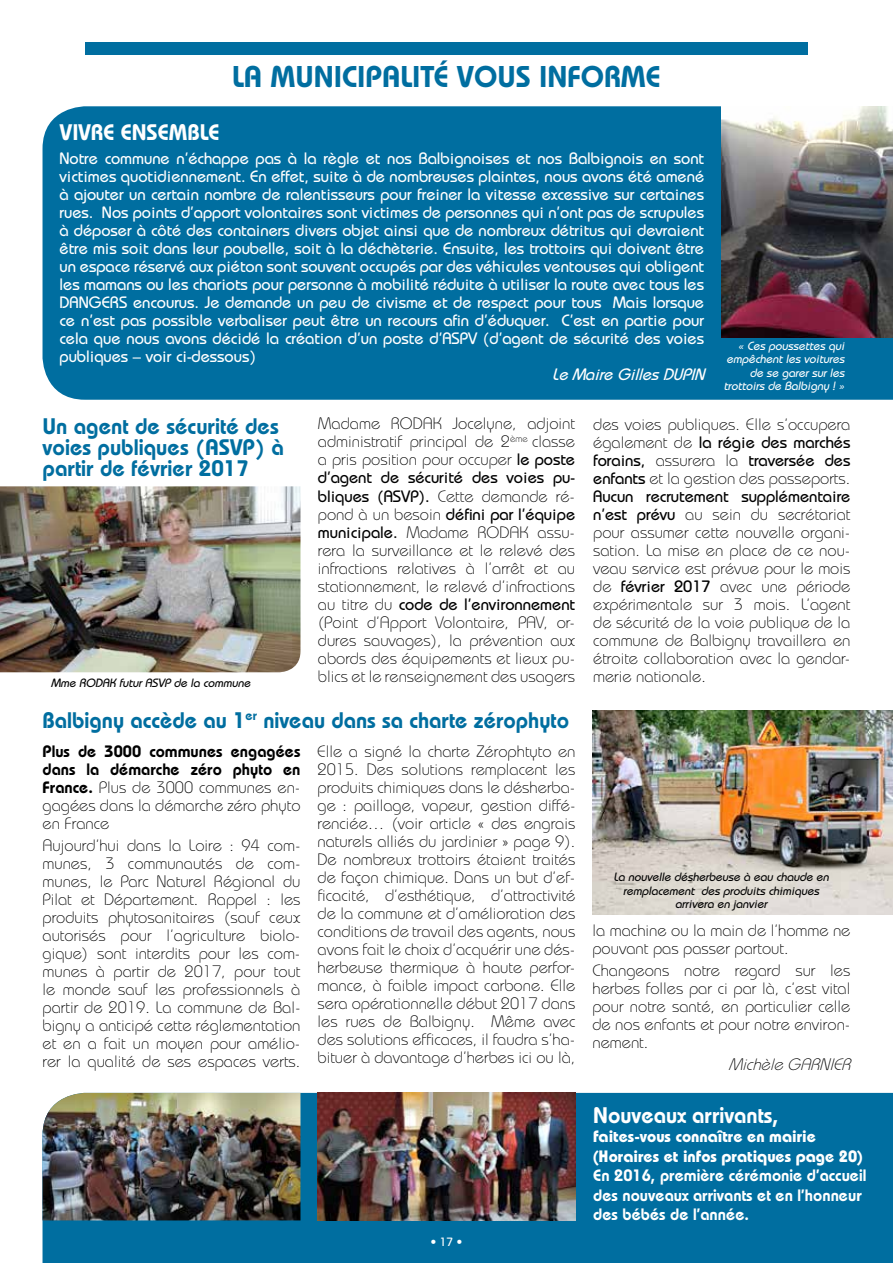
<style>
.page{position:relative;width:893px;height:1263px;background:#fff}
.page>*{position:absolute;margin:0;border:0;box-sizing:border-box;transform-origin:0 0}
.t1{font:600 30px "Bauhaus";color:#006ea0}
.t2{font:600 22.5px/21px "Bauhaus";color:#006ea0}
.t3{font:600 22.5px "Bauhaus";color:#fff}
.t4{font:300 16.5px/18px "Bauhaus";color:#000;text-align:justify}
.t5{font:500 16.5px/18px "Bauhaus";color:#fff;text-align:justify}
.t6{font:600 16.5px/18px "Bauhaus";color:#000;text-align:justify}
.t7{font:600 16.5px/19.5px "Bauhaus";color:#fff}
.t8{font:700 16.5px/19.5px "Bauhaus";color:#fff}
.t9{font:italic 500 16.5px "Bauhaus";color:#fff}
.t10{font:italic 300 16.5px "Bauhaus";color:#000}
.t11{font:italic 500 12px/13.5px "Bauhaus";color:#000;text-align:center}
.t12{font:italic 500 12px/13.5px "Bauhaus";color:#fff;text-align:right}
.t13{font:500 12px "Bauhaus";color:#fff}
.s1{font-weight:500}
.s2{font-weight:300}
</style>
<div class="page">
<div style="left:43px;top:1093px;width:850px;height:170px;background:#006ea0"></div>
<div style="left:85px;top:43px;width:723px;height:12px;background:#006ea0"></div>
<img style="left:592px;top:710px;width:301px;height:204px">
<div style="left:43px;top:106px;width:850px;height:294px;background:#006ea0"></div>
<img style="left:722px;top:106px;width:171px;height:231px">
<img style="left:0;top:486px;width:300px;height:186px">
<img style="left:43px;top:1093px;width:257px;height:127px">
<img style="left:318px;top:1093px;width:258px;height:127px">
<h2 class="t3" style="left:60px;top:119px;width:161px">Vivre ensemble</h2>
<h1 class="t1" style="left:232px;top:58px;width:55px">LA MUNICI</h1>
<h1 class="t1" style="left:366px;top:58px;width:111px">PALITÉ VOUS</h1>
<h1 class="t1" style="left:539px;top:58px;width:18px">INFORME</h1>
<p class="t5" style="left:60px;top:149px;width:646px">Notre commune n’échappe pas à la règle et nos Balbignoises et nos Balbignois en sont victimes quotidiennement. En effet, suite à de nombreuses plaintes, nous avons été amené à ajouter un certain nombre de ralentisseurs pour freiner la vitesse excessive sur certaines rues. Nos points d’apport volontaires sont victimes de personnes qui n’ont pas de scrupules à déposer à côté des containers divers objet ainsi que de nombreux détritus qui devraient être mis soit dans leur poubelle, soit à la déchèterie. Ensuite, les trottoirs qui doivent être un espace réservé aux piéton sont souvent occupés par des véhicules ventouses qui obligent les mamans ou les chariots pour personne à mobilité réduite à utiliser la route avec tous les DANGERS encourus. Je demande un peu de civisme et de respect pour tous Mais lorsque ce n’est pas possible verbaliser peut être un recours afin d’éduquer. C’est en partie pour cela que nous avons décidé la création d’un poste d’ASPV (d’agent de sécurité des voies publiques – voir ci-dessous)</p>
<p class="t9" style="left:552px;top:364px;width:159px">LeMaireGillesDUPIN</p>
<p class="t4" style="left:318px;top:415px;width:259px">Madame RODAK Jocelyne, adjoint administratif principal de 2<sup>ème</sup> classe a pris position pour occuper <span class="s1">le poste d’agent de sécurité des voies pu&shy;bliques (ASVP).</span> Cette demande ré&shy;pond à un besoin <span class="s1">défini par l’équipe municipale.</span> Madame RODAK assu&shy;rera la surveillance et le relevé des infractions relatives à l’arrêt et au stationnement, le relevé d’infractions au titre du <span class="s1">code de l’environnement </span>(Point d’Apport Volontaire, PAV, or&shy;dures sauvages), la prévention aux abords des équipements et lieux pu&shy;blics et le renseignement des usagers</p>
<p class="t4" style="left:593px;top:415px;width:259px">des voies publiques. Elle s’occupera également de <span class="s1">la régie des marchés forains,</span> assurera la <span class="s1">traversée des enfants</span> et la gestion des passeports.<br><span class="s1">Aucun recrutement supplémentaire n’est prévu</span> au sein du secrétariat pour assumer cette nouvelle organi&shy;sation. La mise en place de ce nou&shy;veau service est prévue pour le mois de <span class="s1">février 2017</span> avec une période expérimentale sur 3 mois. L’agent de sécurité de la voie publique de la commune de Balbigny travaillera en étroite collaboration avec la gendar&shy;merie nationale.</p>
<p class="t12" style="left:724px;top:339px;width:125px">« Ces poussettes qui empêchent les voitures de se garer sur les trottoirs de Balbigny ! »</p>
<h2 class="t2" style="left:43px;top:415px;width:243px">Un agent de sécurité des voies publiques (ASVP) à partir de février 2017</h2>
<p class="t11" style="left:51px;top:676px;width:203px">Mme RODAK futur ASVP de la commune</p>
<h2 class="t2" style="left:43px;top:709px;width:528px">Balbigny accède au 1<sup>er</sup> niveau dans sa charte zérophyto</h2>
<p class="t6" style="left:43px;top:742px;width:259px">Plus de 3000 communes engagées dans la démarche zéro phyto en France. <span class="s2">Plus de 3000 communes en&shy;gagées dans la démarche zéro phyto en France</span></p>
<p class="t4" style="left:43px;top:836px;width:259px">Aujourd’hui dans la Loire : 94 com&shy;munes, 3 communautés de com&shy;munes, le Parc Naturel Régional du Pilat et Département. Rappel : les produits phytosanitaires (sauf ceux autorisés pour l’agriculture biolo&shy;gique) sont interdits pour les com&shy;munes à partir de 2017, pour tout le monde sauf les professionnels à partir de 2019. La commune de Bal&shy;bigny a anticipé cette réglementation et en a fait un moyen pour amélio&shy;rer la qualité de ses espaces verts.</p>
<p class="t4" style="left:317px;top:742px;width:259px">Elle a signé la charte Zérophtyto en 2015. Des solutions remplacent les produits chimiques dans le désherba&shy;ge : paillage, vapeur, gestion diffé&shy;renciée… (voir article « des engrais naturels alliés du jardinier » page 9).<br>De nombreux trottoirs étaient traités de façon chimique. Dans un but d’ef&shy;ficacité, d’esthétique, d’attractivité de la commune et d’amélioration des conditions de travail des agents, nous avons fait le choix d’acquérir une dés&shy;herbeuse thermique à haute perfor&shy;mance, à faible impact carbone. Elle sera opérationnelle début 2017 dans les rues de Balbigny. Même avec des solutions efficaces, il faudra s’ha&shy;bituer à davantage d’herbes ici ou là,</p>
<p class="t13" style="left:430px;top:1235px;width:34px">• 17 •</p>
<p class="t11" style="left:613px;top:870px;width:219px">La nouvelle désherbeuse à eau chaude en remplacement des produits chimiques arrivera en janvier</p>
<p class="t4" style="left:592px;top:921px;width:259px">la machine ou la main de l’homme ne pouvant pas passer partout.</p>
<p class="t4" style="left:592px;top:961px;width:259px">Changeons notre regard sur les herbes folles par ci par là, c’est vital pour notre santé, en particulier celle de nos enfants et pour notre environ&shy;nement.</p>
<p class="t10" style="left:728px;top:1054px;width:129px">MichèleGARNIER</p>
<h2 class="t3" style="left:593px;top:1101px;width:187px">Nouveaux arrivants,</h2>
<p class="t8" style="left:593px;top:1126px;width:271px">faites-vous connaître en mairie (Horaires et infos pratiques page 20)</p>
<p class="t7" style="left:593px;top:1166px;width:275px">En 2016, première cérémonie d’accueil des nouveaux arrivants et en l’honneur des bébés de l’année.</p>
</div>
